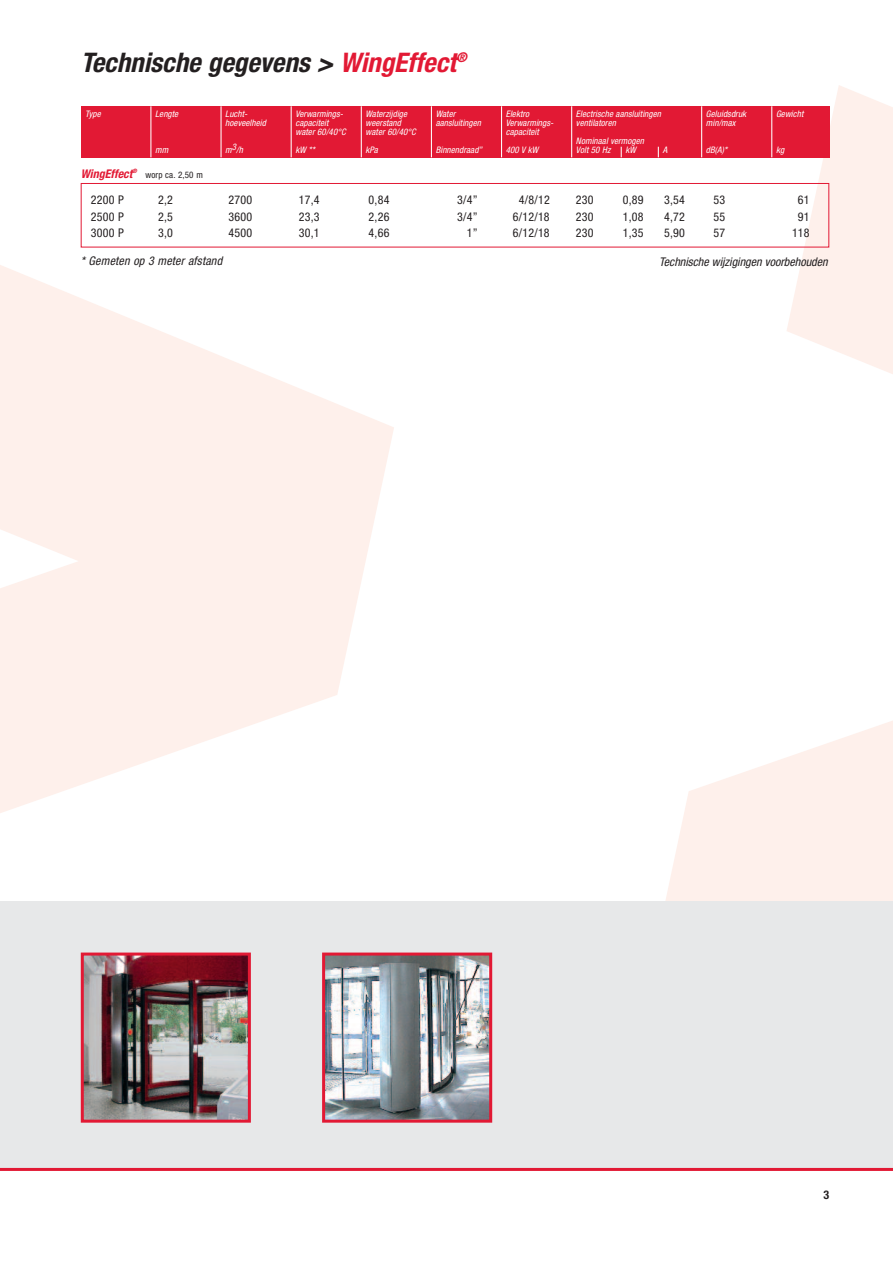
<style>
.page{position:relative;width:893px;height:1263px;background:#fff}
.page>*{position:absolute;margin:0;border:0;box-sizing:border-box;transform-origin:0 0}
.t1{font:italic 700 condensed 27px "Helvetica Neue";color:#231f20}
.t2{font:condensed 12px/16.5px "Helvetica Neue";letter-spacing:.02em;color:#231f20;text-align:justify}
.t3{font:italic condensed 12px "Helvetica Neue";color:#231f20}
.t4{font:italic condensed 12px "Helvetica Neue";letter-spacing:.02em;color:#231f20}
.t5{font:italic 700 condensed 12px "Helvetica Neue";color:#e21934}
.t6{font:700 condensed 12px "Helvetica Neue";color:#231f20}
.t7{font:italic condensed 9px/9px "Helvetica Neue";letter-spacing:.01em;color:#fff}
.t8{font:condensed 9px "Helvetica Neue";letter-spacing:.02em;color:#231f20}
.s1{color:#e21934}
</style>
<div class="page">
<svg style="left:0;top:157px;width:394px;height:656px;fill:#fef0eb"></svg>
<svg style="left:638px;top:85px;width:255px;height:816px"></svg>
<div style="left:0;top:901px;width:893px;height:268px;background:#e7e8e9"></div>
<hr style="left:0;top:1168px;width:893px;height:3px;background:#e21934">
<img style="left:85px;top:956px;width:162px;height:163px">
<div style="left:81px;top:952px;width:170px;height:171px;border:3px solid #e21934"></div>
<img style="left:326px;top:956px;width:162px;height:163px">
<div style="left:322px;top:952px;width:170px;height:171px;border:3px solid #e21934"></div>
<div style="left:81px;top:183px;width:748px;height:64px;border:1px solid #e21934"></div>
<div style="left:81px;top:106px;width:748px;height:51px;background:#e21934"></div>
<hr style="left:150px;top:106px;width:1px;height:51px;background:#fff">
<hr style="left:221px;top:106px;width:1px;height:51px;background:#fff">
<hr style="left:291px;top:106px;width:1px;height:51px;background:#fff">
<hr style="left:361px;top:106px;width:1px;height:51px;background:#fff">
<hr style="left:431px;top:106px;width:1px;height:51px;background:#fff">
<hr style="left:501px;top:106px;width:1px;height:51px;background:#fff">
<hr style="left:571px;top:106px;width:1px;height:51px;background:#fff">
<hr style="left:701px;top:106px;width:1px;height:51px;background:#fff">
<hr style="left:771px;top:106px;width:1px;height:51px;background:#fff">
<h1 class="t1" style="left:81px;top:53px;width:388px">Technische gegevens &gt; <span class="s1">WingEffect</span><sup>®</sup></h1>
<p class="t7" style="left:85px;top:110px;width:17px">Type</p>
<p class="t7" style="left:155px;top:110px;width:25px">Lengte</p>
<p class="t7" style="left:155px;top:146px;width:15px">mm</p>
<h2 class="t5" style="left:81px;top:169px;width:58px">WingEffect<sup>®</sup></h2>
<p class="t8" style="left:145px;top:171px;width:59px">worp ca. 2,50 m</p>
<p class="t7" style="left:225px;top:110px;width:42px">Lucht&shy;hoeveelheid</p>
<p class="t7" style="left:225px;top:146px;width:19px">m3/h</p>
<p class="t7" style="left:295px;top:110px;width:52px">Verwarmings&shy;capaciteit water 60/40°C</p>
<p class="t7" style="left:295px;top:146px;width:21px">kW **</p>
<p class="t7" style="left:366px;top:110px;width:52px">Waterzijdige weerstand water 60/40°C</p>
<p class="t7" style="left:366px;top:146px;width:14px">kPa</p>
<p class="t7" style="left:436px;top:110px;width:47px">Water aansluitingen</p>
<p class="t7" style="left:436px;top:146px;width:48px">Binnendraad”</p>
<p class="t7" style="left:506px;top:110px;width:49px">Elektro<br>Verwarmings&shy;capaciteit</p>
<p class="t7" style="left:506px;top:146px;width:34px">400 V kW</p>
<p class="t7" style="left:576px;top:110px;width:87px">Electrische aansluitingen ventilatoren</p>
<p class="t7" style="left:576px;top:137px;width:70px">Nominaal vermogen<br>Volt 50 Hz</p>
<p class="t7" style="left:625px;top:146px;width:12px">kW</p>
<p class="t7" style="left:663px;top:146px;width:6px">A</p>
<p class="t7" style="left:706px;top:110px;width:42px">Geluidsdruk min/max</p>
<p class="t7" style="left:706px;top:146px;width:23px">dB(A)*</p>
<p class="t7" style="left:776px;top:110px;width:29px">Gewicht</p>
<p class="t7" style="left:776px;top:146px;width:10px">kg</p>
<h2 class="t2" style="left:91px;top:193px;width:35px">2200 P 2500 P 3000 P</h2>
<h2 class="t2" style="left:229px;top:193px;width:25px">2700<br>3600<br>4500</h2>
<h2 class="t2" style="left:369px;top:193px;width:22px">0,84<br>2,26<br>4,66</h2>
<h2 class="t2" style="left:457px;top:193px;width:22px;text-align:right">3/4”<br>3/4”<br>1”</h2>
<h2 class="t2" style="left:513px;top:193px;width:38px;text-align:center">4/8/12<br>6/12/18<br>6/12/18</h2>
<h2 class="t2" style="left:576px;top:193px;width:19px">230<br>230<br>230</h2>
<h2 class="t2" style="left:623px;top:193px;width:22px">0,89<br>1,08<br>1,35</h2>
<h2 class="t2" style="left:664px;top:193px;width:22px">3,54<br>4,72<br>5,90</h2>
<h2 class="t2" style="left:714px;top:193px;width:13px">53<br>55<br>57</h2>
<h2 class="t2" style="left:792px;top:193px;width:19px;text-align:center">61<br>91<br>118</h2>
<h2 class="t2" style="left:158px;top:193px;width:16px">2,2<br>2,5<br>3,0</h2>
<h2 class="t2" style="left:299px;top:193px;width:22px">17,4<br>23,3<br>30,1</h2>
<h2 class="t4" style="left:81px;top:256px;width:143px">* Gemeten op 3 meter afstand</h2>
<h2 class="t3" style="left:659px;top:257px;width:170px">Technische wijzigingen voorbehouden</h2>
<h2 class="t6" style="left:823px;top:1191px;width:7px">3</h2>
</div>
